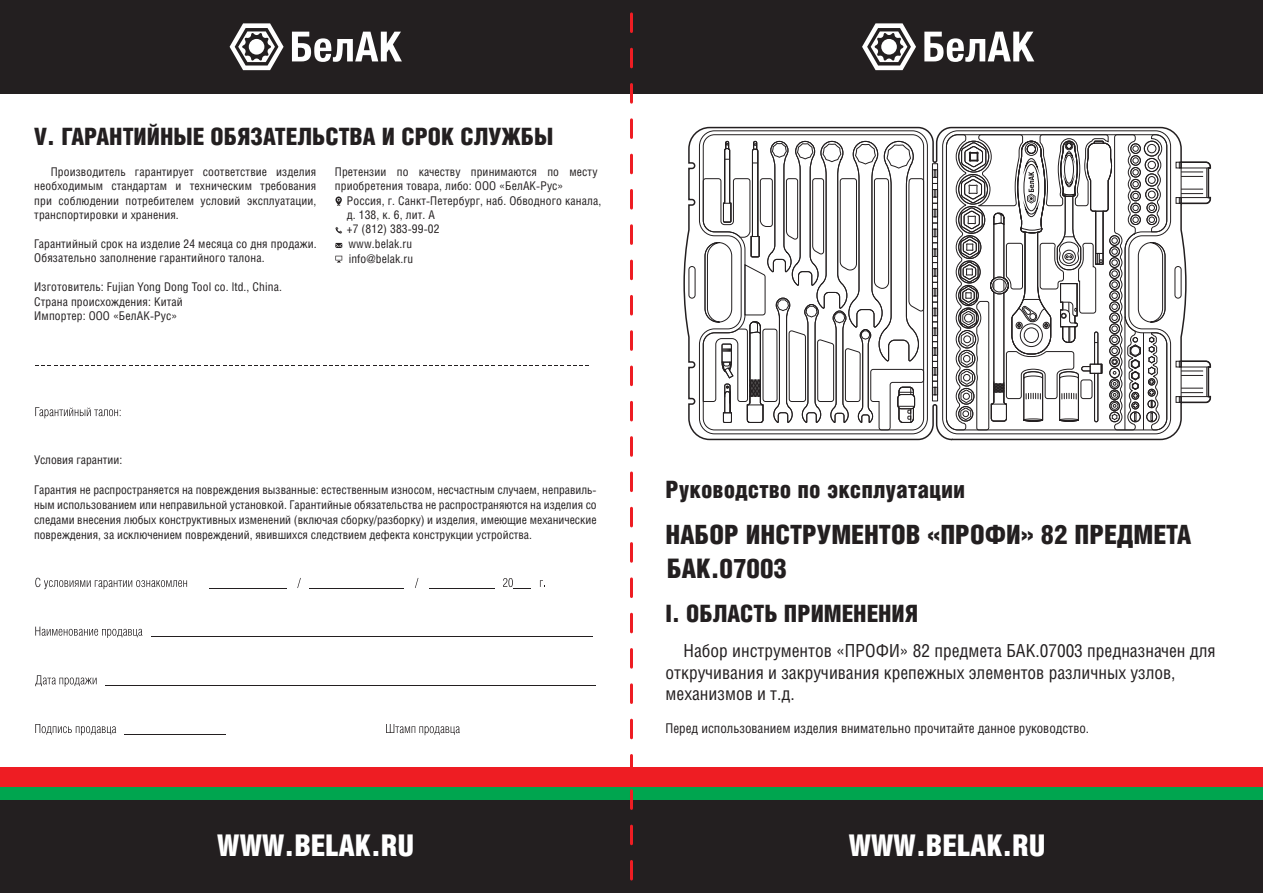
<style>
.page{position:relative;width:1263px;height:893px;background:#fff}
.page>*{position:absolute;margin:0;border:0;box-sizing:border-box;transform-origin:0 0}
.t1{font:30px "Helios Cond Black C";color:#fff}
.t2{font:27px "Helios Cond Black C";color:#231f20}
.t3{font:26.7px "Helios Cond Black C";color:#231f20}
.t4{font:24px "Helios Cond Black C";color:#231f20}
.t5{font:18px/21.6px "Helios Cond C";color:#231f20}
.t6{font:13.5px "Helios Cond C";color:#231f20}
.t7{font:12px/14.4px "Helios Cond C";letter-spacing:.01em;color:#231f20}
</style>
<div class="page">
<div style="left:0;top:0;width:1263px;height:94px;background:#231f20"></div>
<div style="left:0;top:799px;width:1263px;height:94px;background:#231f20"></div>
<div style="left:0;top:787px;width:1263px;height:12px;background:#00a54f"></div>
<div style="left:0;top:767px;width:1263px;height:20px;background:#ee1d23"></div>
<svg style="left:230px;top:23px;width:54px;height:47px"></svg>
<div style="left:249px;top:39px;width:15px;height:16px;background:#fff;border-radius:50%"></div>
<svg style="left:292px;top:32px;width:110px;height:30px"></svg>
<svg style="left:862px;top:23px;width:54px;height:47px"></svg>
<div style="left:881px;top:39px;width:16px;height:16px;background:#fff;border-radius:50%"></div>
<svg style="left:924px;top:32px;width:110px;height:30px"></svg>
<svg style="left:335px;top:196px;width:7px;height:10px"></svg>
<svg style="left:335px;top:243px;width:7px;height:5px"></svg>
<svg style="left:335px;top:256px;width:7px;height:7px"></svg>
<svg style="left:335px;top:227px;width:7px;height:6px"></svg>
<svg style="left:35px;top:407px;width:86px;height:11px"></svg>
<svg style="left:35px;top:578px;width:152px;height:11px"></svg>
<svg style="left:209px;top:588px;width:78px;height:1px"></svg>
<svg style="left:297px;top:578px;width:4px;height:10px"></svg>
<svg style="left:309px;top:588px;width:95px;height:1px"></svg>
<svg style="left:415px;top:578px;width:3px;height:10px"></svg>
<svg style="left:429px;top:588px;width:66px;height:1px"></svg>
<svg style="left:503px;top:578px;width:28px;height:11px"></svg>
<svg style="left:35px;top:627px;width:107px;height:11px"></svg>
<svg style="left:151px;top:636px;width:442px;height:1px"></svg>
<svg style="left:35px;top:675px;width:62px;height:12px"></svg>
<svg style="left:105px;top:685px;width:491px;height:1px"></svg>
<svg style="left:35px;top:724px;width:81px;height:11px"></svg>
<svg style="left:124px;top:734px;width:102px;height:1px"></svg>
<svg style="left:386px;top:724px;width:74px;height:11px"></svg>
<svg style="left:35px;top:365px;width:554px;height:1px"></svg>
<svg style="left:630px;top:14px;width:3px;height:867px"></svg>
<svg style="left:683px;top:126px;width:529px;height:315px"></svg>
<svg style="left:703px;top:141px;width:221px;height:289px"></svg>
<svg style="left:946px;top:134px;width:221px;height:296px"></svg>
<h3 class="t4" style="left:34px;top:123px;width:521px">V. ГАРАНТИЙНЫЕ ОБЯЗАТЕЛЬСТВА И СРОК СЛУЖБЫ</h3>
<p class="t7" style="left:34px;top:164px;width:284px;text-align:justify;text-indent:16px">Производитель гарантирует соответствие изделия необходимым стандартам и техническим требования при соблюдении потребителем условий эксплуатации, транспортировки и хранения.</p>
<p class="t7" style="left:34px;top:236px;width:284px">Гарантийный срок на изделие 24 месяца со дня продажи.<br>Обязательно заполнение гарантийного талона.</p>
<p class="t7" style="left:34px;top:279px;width:249px">Изготовитель: Fujian Yong Dong Tool co. ltd., China.<br>Страна происхождения: Китай<br>Импортер: ООО «БелАК-Рус»</p>
<p class="t7" style="left:335px;top:164px;width:264px">Претензии по качеству принимаются по месту приобретения товара, либо: ООО «БелАК-Рус»</p>
<p class="t7" style="left:347px;top:194px;width:256px;line-height:13.6px">Россия, г. Санкт-Петербург, наб. Обводного канала, д. 138, к. 6, лит. А</p>
<p class="t7" style="left:347px;top:222px;width:94px">+7 (812) 383-99-02</p>
<p class="t7" style="left:348px;top:236px;width:66px">www.belak.ru info@belak.ru</p>
<p class="t7" style="left:34px;top:453px;width:90px">Условия гарантии:</p>
<p class="t7" style="left:34px;top:482px;width:564px;line-height:15px;text-align:justify">Гарантия не распространяется на повреждения вызванные: естественным износом, несчастным случаем, неправиль&shy;ным использованием или неправильной установкой. Гарантийные обязательства не распространяются на изделия со следами внесения любых конструктивных изменений (включая сборку/разборку) и изделия, имеющие механические повреждения, за исключением повреждений, явившихся следствием дефекта конструкции устройства.</p>
<h3 class="t4" style="left:665px;top:476px;width:301px">Руководство по эксплуатации</h3>
<h3 class="t3" style="left:665px;top:519px;width:527px">НАБОР ИНСТРУМЕНТОВ «ПРОФИ» 82 ПРЕДМЕТА</h3>
<h2 class="t2" style="left:667px;top:553px;width:122px">БАК.07003</h2>
<h3 class="t4" style="left:665px;top:599px;width:254px">I. ОБЛАСТЬ ПРИМЕНЕНИЯ</h3>
<h3 class="t5" style="left:665px;top:639px;width:552px;text-indent:18px">Набор инструментов «ПРОФИ» 82 предмета БАК.07003 предназначен для откручивания и закручивания крепежных элементов различных узлов, механизмов и т.д.</h3>
<p class="t6" style="left:665px;top:720px;width:425px">Перед использованием изделия внимательно прочитайте данное руководство.</p>
<h1 class="t1" style="left:217px;top:828px;width:199px">WWW.BELAK.RU</h1>
<h1 class="t1" style="left:849px;top:828px;width:199px">WWW.BELAK.RU</h1>
</div>
